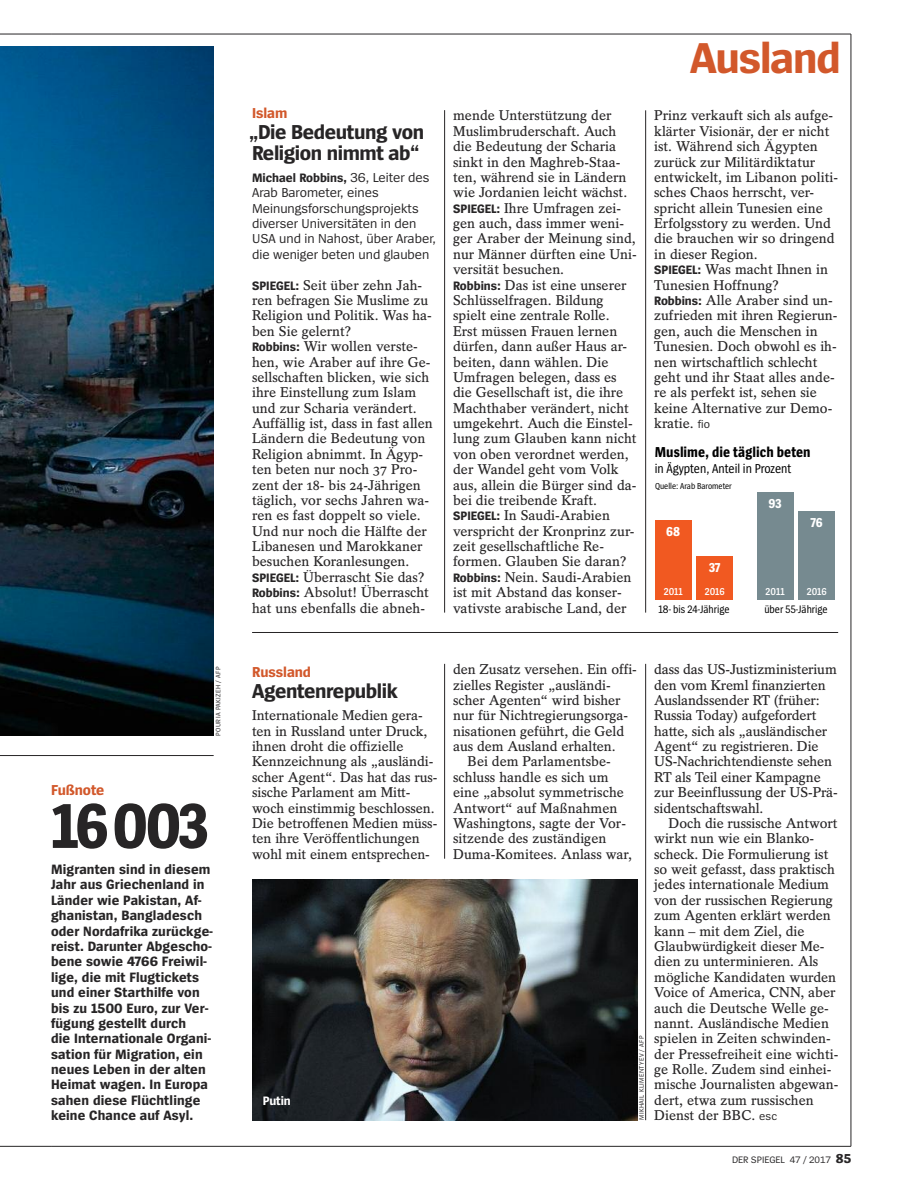
<style>
.page{position:relative;width:902px;height:1191px;background:#fff}
.page>*{position:absolute;margin:0;border:0;box-sizing:border-box;transform-origin:0 0}
.t1{font:700 66px "Spiegel Sans Cd";letter-spacing:-.04em;color:#272526}
.t2{font:700 45px "Spiegel Sans";letter-spacing:-.025em;color:#d2582b}
.t3{font:700 21px/21px "Spiegel Sans";letter-spacing:-.02em;color:#272526}
.t4{font:700 15px "Spiegel Sans Cd";color:#000}
.t5{font:700 15px "Spiegel Sans";letter-spacing:-.005em;color:#d2582b}
.t6{font:600 14.1px/15.5px "Spiegel Serif";color:#272526}
.t7{font:700 14.1px/15.3px "Spiegel Sans";letter-spacing:.01em;color:#272526}
.t8{font:13.5px/15.5px "Spiegel Sans";color:#272526}
.t9{font:13.5px "Spiegel Sans Cd";color:#000}
.t10{font:700 13.5px "Spiegel Sans Cd";letter-spacing:-.01em;color:#fff}
.t11{font:700 12.75px "Spiegel Sans";color:#272526}
.t12{font:700 12.75px "Spiegel Sans";letter-spacing:-.01em;color:#fff}
.t13{font:11.25px "Spiegel Sans Cd";color:#000}
.t14{font:600 10.5px "Spiegel Sans Cd";letter-spacing:-.01em;color:#fff}
.t15{font:9.75px "Spiegel Sans";letter-spacing:-.005em;color:#272526}
.t16{font:9px "Spiegel Sans Cd";color:#000}
.t17{font:6.75px "Spiegel Sans";letter-spacing:.05em;color:#272526}
.s1{font-weight:400;font-size:13.5px}
.s2{font-family:"Spiegel Sans";font-weight:700;font-size:12.75px}
.s3{font-family:"Spiegel Sans";font-weight:400;font-size:11.7px}
.s4{font-weight:700;font-size:13.5px}
</style>
<div class="page">
<hr style="left:51px;top:34px;width:799px;height:1px;background:#272526">
<hr style="left:0;top:34px;width:51px;height:1px;background:#272526">
<hr style="left:444px;top:664px;width:1px;height:194px;background:#272526">
<hr style="left:645px;top:664px;width:1px;height:456px;background:#272526">
<hr style="left:850px;top:34px;width:1px;height:1112px;background:#272526">
<hr style="left:0;top:1146px;width:51px;height:1px;background:#272526">
<hr style="left:51px;top:1146px;width:799px;height:1px;background:#272526">
<img style="left:0;top:47px;width:213px;height:688px">
<hr style="left:0;top:755px;width:214px;height:1px;background:#272526">
<hr style="left:252px;top:632px;width:586px;height:1px;background:#272526">
<div style="left:696px;top:556px;width:36px;height:43px;background:#f15921"></div>
<div style="left:798px;top:511px;width:36px;height:88px;background:#768a90"></div>
<div style="left:757px;top:492px;width:36px;height:107px;background:#768a90"></div>
<div style="left:655px;top:520px;width:36px;height:79px;background:#f15921"></div>
<hr style="left:444px;top:110px;width:1px;height:502px;background:#272526">
<img style="left:252px;top:879px;width:385px;height:241px">
<hr style="left:645px;top:110px;width:1px;height:502px;background:#272526">
<p class="t17" style="left:216px;top:735px;width:70px;rotate:-90deg">POURIA PAKIZEH / AFP</p>
<p class="t5" style="left:51px;top:784px;width:55px">Fußnote</p>
<h1 class="t1" style="left:51px;top:802px;width:159px">16003</h1>
<p class="t7" style="left:51px;top:862px;width:163px">Migranten sind in diesem<br>Jahr aus Griechenland in<br>Länder wie Pakistan, Af&shy;ghanistan, Bangladesch oder Nordafrika zurückge&shy;reist. Darunter Abgescho&shy;bene sowie 4766 Freiwil&shy;lige, die mit Flugtickets und einer Starthilfe von bis zu 1500 Euro, zur Ver&shy;fügung gestellt durch<br>die Internationale Organi&shy;sation für Migration, ein neues Leben in der alten<br>Heimat wagen. In Europa sahen diese Flüchtlinge keine Chance auf Asyl.</p>
<p class="t5" style="left:252px;top:108px;width:37px">Islam</p>
<h3 class="t3" style="left:249px;top:123px;width:176px">„Die Bedeutung von<br>Religion nimmt ab“</h3>
<p class="t11" style="left:252px;top:173px;width:179px">Michael Robbins, <span class="s1">36, Leiter des</span></p>
<p class="t8" style="left:252px;top:186px;width:185px">Arab Barometer, eines<br>Meinungsforschungsprojekts diverser Universitäten in den<br>USA und in Nahost, über Araber, die weniger beten und glauben</p>
<p class="t6" style="left:252px;top:278px;width:182px"><span class="s2">SPIEGEL:</span> Seit über zehn Jah&shy;ren befragen Sie Muslime zu<br>Religion und Politik. Was ha&shy;ben Sie gelernt?<br><span class="s2">Robbins:</span> Wir wollen verste&shy;hen, wie Araber auf ihre Ge&shy;sellschaften blicken, wie sich ihre Einstellung zum Islam und zur Scharia verändert.<br>Auffällig ist, dass in fast allen<br>Ländern die Bedeutung von<br>Religion abnimmt. In Ägyp&shy;ten beten nur noch 37 Pro&shy;zent der 18- bis 24-Jährigen täglich, vor sechs Jahren wa&shy;ren es fast doppelt so viele.<br>Und nur noch die Hälfte der<br>Libanesen und Marokkaner besuchen Koranlesungen.<br><span class="s2">SPIEGEL:</span> Überrascht Sie das?<br><span class="s2">Robbins:</span> Absolut! Überrascht hat uns ebenfalls die abneh-</p>
<h2 class="t2" style="left:690px;top:41px;width:152px">Ausland</h2>
<p class="t6" style="left:453px;top:109px;width:185px">mende Unterstützung der<br>Muslimbruderschaft. Auch die Bedeutung der Scharia sinkt in den Maghreb-Staa&shy;ten, während sie in Ländern wie Jordanien leicht wächst.<br><span class="s2">SPIEGEL:</span> Ihre Umfragen zei&shy;gen auch, dass immer weni&shy;ger Araber der Meinung sind, nur Männer dürften eine Uni&shy;versität besuchen.<br><span class="s2">Robbins:</span> Das ist eine unserer<br>Schlüsselfragen. Bildung spielt eine zentrale Rolle.<br>Erst müssen Frauen lernen dürfen, dann außer Haus ar&shy;beiten, dann wählen. Die<br>Umfragen belegen, dass es die Gesellschaft ist, die ihre<br>Machthaber verändert, nicht umgekehrt. Auch die Einstel&shy;lung zum Glauben kann nicht von oben verordnet werden, der Wandel geht vom Volk aus, allein die Bürger sind da&shy;bei die treibende Kraft.<br><span class="s2">SPIEGEL:</span> In Saudi-Arabien verspricht der Kronprinz zur&shy;zeit gesellschaftliche Re&shy;formen. Glauben Sie daran?<br><span class="s2">Robbins:</span> Nein. Saudi-Arabien ist mit Abstand das konser&shy;vativste arabische Land, der</p>
<p class="t6" style="left:654px;top:109px;width:185px">Prinz verkauft sich als aufge&shy;klärter Visionär, der er nicht ist. Während sich Ägypten zurück zur Militärdiktatur entwickelt, im Libanon politi&shy;sches Chaos herrscht, ver&shy;spricht allein Tunesien eine<br>Erfolgsstory zu werden. Und die brauchen wir so dringend in dieser Region.<br><span class="s2">SPIEGEL:</span> Was macht Ihnen in<br>Tunesien Hoffnung?<br><span class="s2">Robbins:</span> Alle Araber sind un&shy;zufrieden mit ihren Regierun&shy;gen, auch die Menschen in<br>Tunesien. Doch obwohl es ih&shy;nen wirtschaftlich schlecht geht und ihr Staat alles ande&shy;re als perfekt ist, sehen sie keine Alternative zur Demo&shy;kratie. <span class="s3">fio</span></p>
<p class="t4" style="left:654px;top:447px;width:157px">Muslime, die täglich beten</p>
<p class="t9" style="left:654px;top:464px;width:138px">in Ägypten, Anteil in Prozent</p>
<p class="t16" style="left:655px;top:483px;width:78px">Quelle: Arab Barometer</p>
<p class="t10" style="left:768px;top:498px;width:15px">93</p>
<p class="t10" style="left:810px;top:517px;width:14px">76</p>
<p class="t10" style="left:666px;top:526px;width:15px">68</p>
<p class="t10" style="left:709px;top:563px;width:13px">37</p>
<p class="t14" style="left:663px;top:587px;width:21px">2011</p>
<p class="t14" style="left:704px;top:587px;width:21px">2016</p>
<p class="t14" style="left:765px;top:587px;width:21px">2011</p>
<p class="t14" style="left:806px;top:587px;width:21px">2016</p>
<p class="t13" style="left:764px;top:605px;width:65px">über 55-Jährige</p>
<p class="t13" style="left:658px;top:605px;width:73px">18- bis 24-Jährige</p>
<p class="t5" style="left:252px;top:666px;width:60px">Russland</p>
<h3 class="t3" style="left:252px;top:682px;width:147px">Agentenrepublik</h3>
<p class="t6" style="left:252px;top:709px;width:187px">Internationale Medien gera&shy;ten in Russland unter Druck, ihnen droht die offizielle<br>Kennzeichnung als „ausländi&shy;scher Agent“. Das hat das rus&shy;sische Parlament am Mitt&shy;woch einstimmig beschlossen.<br>Die betroffenen Medien müss&shy;ten ihre Veröffentlichungen wohl mit einem entsprechen-</p>
<p class="t12" style="left:263px;top:1096px;width:30px">Putin</p>
<p class="t6" style="left:453px;top:663px;width:185px">den Zusatz versehen. Ein offi-</p>
<p class="t6" style="left:453px;top:678px;width:159px">zielles Register „ausländi-</p>
<p class="t6" style="left:453px;top:694px;width:169px">scher Agenten“ wird bisher</p>
<p class="t6" style="left:453px;top:709px;width:176px">nur für Nichtregierungsorga-</p>
<p class="t6" style="left:453px;top:724px;width:173px">nisationen geführt, die Geld</p>
<p class="t6" style="left:453px;top:740px;width:164px">aus dem Ausland erhalten.</p>
<p class="t6" style="left:467px;top:755px;width:145px">Bei dem Parlamentsbe-</p>
<p class="t6" style="left:453px;top:770px;width:157px">schluss handle es sich um</p>
<p class="t6" style="left:453px;top:786px;width:172px">eine „absolut symmetrische</p>
<p class="t6" style="left:453px;top:801px;width:166px">Antwort“ auf Maßnahmen</p>
<p class="t6" style="left:453px;top:817px;width:174px">Washingtons, sagte der Vor-</p>
<p class="t6" style="left:453px;top:832px;width:155px">sitzende des zuständigen</p>
<p class="t6" style="left:453px;top:847px;width:180px">Duma-Komitees. Anlass war,</p>
<p class="t17" style="left:639px;top:1120px;width:86px;rotate:-90deg">MIKHAIL KLIMENTYEV / AFP</p>
<p class="t6" style="left:654px;top:663px;width:185px">dass das US-Justizministerium den vom Kreml finanzierten<br>Auslandssender RT (früher:<br>Russia Today) aufgefordert hatte, sich als „ausländischer<br>Agent“ zu registrieren. Die<br>US-Nachrichtendienste sehen<br>RT als Teil einer Kampagne zur Beeinflussung der US-Prä&shy;sidentschaftswahl.</p>
<p class="t6" style="left:654px;top:817px;width:186px;text-indent:14px">Doch die russische Antwort wirkt nun wie ein Blanko&shy;scheck. Die Formulierung ist so weit gefasst, dass praktisch jedes internationale Medium von der russischen Regierung zum Agenten erklärt werden kann – mit dem Ziel, die<br>Glaubwürdigkeit dieser Me&shy;dien zu unterminieren. Als mögliche Kandidaten wurden<br>Voice of America, CNN, aber auch die Deutsche Welle ge&shy;nannt. Ausländische Medien spielen in Zeiten schwinden&shy;der Pressefreiheit eine wichti&shy;ge Rolle. Zudem sind einhei&shy;mische Journalisten abgewan&shy;dert, etwa zum russischen<br>Dienst der BBC. <span class="s3">esc</span></p>
<p class="t15" style="left:732px;top:1156px;width:121px">DER SPIEGEL 47 / 2017 <span class="s4">85</span></p>
</div>
